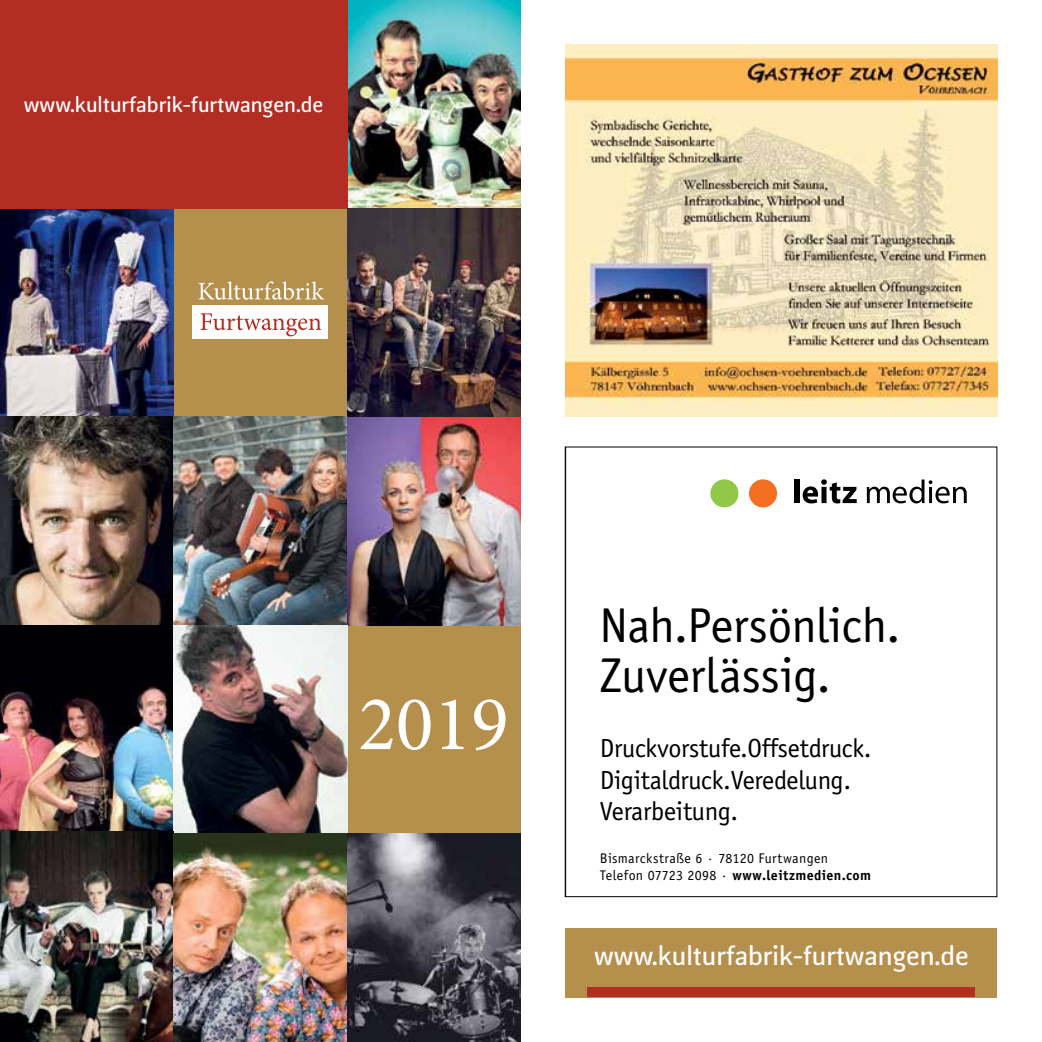
<style>
.page{position:relative;width:1042px;height:1042px;background:#fff}
.page>*{position:absolute;margin:0;border:0;box-sizing:border-box;transform-origin:0 0}
.t1{font:78.23px "Minion Pro";color:#fff}
.t2{font:49px/50.8px "Officina Sans";letter-spacing:-.01em;color:#000}
.t3{font:26.25px/31.5px "Officina Sans";letter-spacing:-.01em;color:#000}
.t4{font:700 26.25px "Kofi Pure Sans";color:#fff}
.t5{font:700 21px "Kofi Pure Sans";color:#fff}
.t6{font:14px/17.5px "Officina Sans";letter-spacing:.025em;color:#000}
.s1{font-weight:700}
</style>
<div class="page">
<div style="left:566px;top:928px;width:431px;height:69px;background:#b58f4c"></div>
<div style="left:588px;top:987px;width:387px;height:10px;background:#b22e25"></div>
<div style="left:0;top:0;width:521px;height:1042px;background:#b58f4c"></div>
<img style="left:347px;top:0;width:174px;height:417px">
<img style="left:0;top:208px;width:174px;height:623px">
<div style="left:192px;top:306px;width:135px;height:33px;background:#fff"></div>
<svg style="left:200px;top:313px;width:121px;height:23px"></svg>
<svg style="left:198px;top:281px;width:126px;height:19px"></svg>
<div style="left:0;top:0;width:347px;height:208px;background:#b22e25"></div>
<img style="left:566px;top:45px;width:431px;height:372px">
<div style="left:710px;top:479px;width:28px;height:28px;background:#91c848;border-radius:50%"></div>
<div style="left:749px;top:479px;width:28px;height:28px;background:#f36e21;border-radius:50%"></div>
<div style="left:794px;top:479px;width:6px;height:24px;background:#000"></div>
<svg style="left:802px;top:479px;width:54px;height:24px"></svg>
<svg style="left:867px;top:479px;width:99px;height:24px"></svg>
<img style="left:174px;top:417px;width:347px;height:208px">
<img style="left:174px;top:625px;width:173px;height:417px">
<img style="left:0;top:831px;width:174px;height:211px">
<img style="left:347px;top:833px;width:174px;height:209px">
<h3 class="t5" style="left:24px;top:89px;width:301px">www.kulturfabrik-furtwangen.de</h3>
<h1 class="t1" style="left:358px;top:672px;width:152px">2019</h1>
<h2 class="t2" style="left:600px;top:600px;width:302px">Nah.Persönlich.<br>Zuverlässig.</h2>
<h3 class="t3" style="left:600px;top:733px;width:273px">Druckvorstufe.Offsetdruck.<br>Digitaldruck.Veredelung.<br>Verarbeitung.</h3>
<p class="t6" style="left:600px;top:849px;width:272px">Bismarckstraße 6 · 78120 Furtwangen<br>Telefon 07723 2098 · <span class="s1">www.leitzmedien.com</span></p>
<h3 class="t4" style="left:594px;top:937px;width:376px">www.kulturfabrik-furtwangen.de</h3>
</div>
